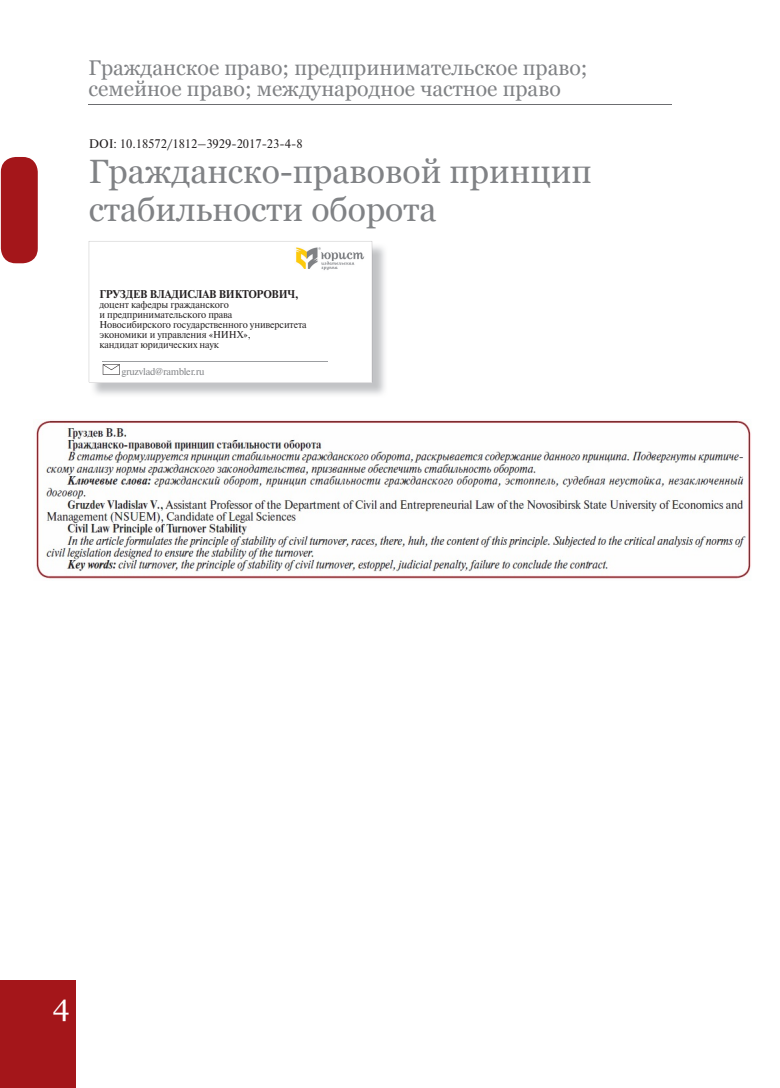
<style>
.page{position:relative;width:780px;height:1088px;background:#fff}
.page>*{position:absolute;margin:0;border:0;box-sizing:border-box;transform-origin:0 0}
.t1{font:33.75px/38.8px "Georgia";color:#808285}
.t2{font:30px "Georgia";color:#fff}
.t3{font:21.25px/21.2px "Georgia";color:#808285}
.t4{font:12.5px "Newton C";color:#231f20}
.t5{font:700 11.25px "Newton C";letter-spacing:-.01em;color:#231f20;scale:.96 1}
.t6{font:10px/10px "Newton C";letter-spacing:-.01em;color:#231f20;scale:.96 1}
.t7{font:10px "Newton C";letter-spacing:-.02em;color:#808285}
</style>
<div class="page">
<hr style="left:89px;top:105px;width:582px;height:1px;background:#6c6d70">
<div style="left:1px;top:980px;width:75px;height:108px;background:#a4161a"></div>
<img style="left:90px;top:243px;width:295px;height:152px">
<svg style="left:89px;top:241px;width:283px;height:141px"></svg>
<hr style="left:103px;top:361px;width:225px;height:1px;background:#9c9ea1">
<svg style="left:103px;top:364px;width:17px;height:11px"></svg>
<img style="left:292px;top:243px;width:75px;height:29px">
<div style="left:1px;top:157px;width:37px;height:106px;background:#a4161a;border-radius:15px"></div>
<img style="left:36px;top:420px;width:715px;height:159px">
<h3 class="t3" style="left:89px;top:57px;width:500px">Гражданское право; предпринимательское право; семейное право; международное частное право</h3>
<p class="t4" style="left:89px;top:140px;width:215px">DOI: 10.18572/1812–3929-2017-23-4-8</p>
<h1 class="t1" style="left:89px;top:151px;width:504px">Гражданско-правовой принцип стабильности оборота</h1>
<p class="t5" style="left:99px;top:289px;width:209px">ГРУЗДЕВ ВЛАДИСЛАВ ВИКТОРОВИЧ,</p>
<p class="t6" style="left:99px;top:300px;width:217px">доцент кафедры гражданского<br>и предпринимательского права<br>Новосибирского государственного университета экономики и управления «НИНХ»,<br>кандидат юридических наук</p>
<p class="t7" style="left:122px;top:368px;width:84px">gruzvlad@rambler.ru</p>
<h2 class="t2" style="left:53px;top:989px;width:18px">4</h2>
</div>
